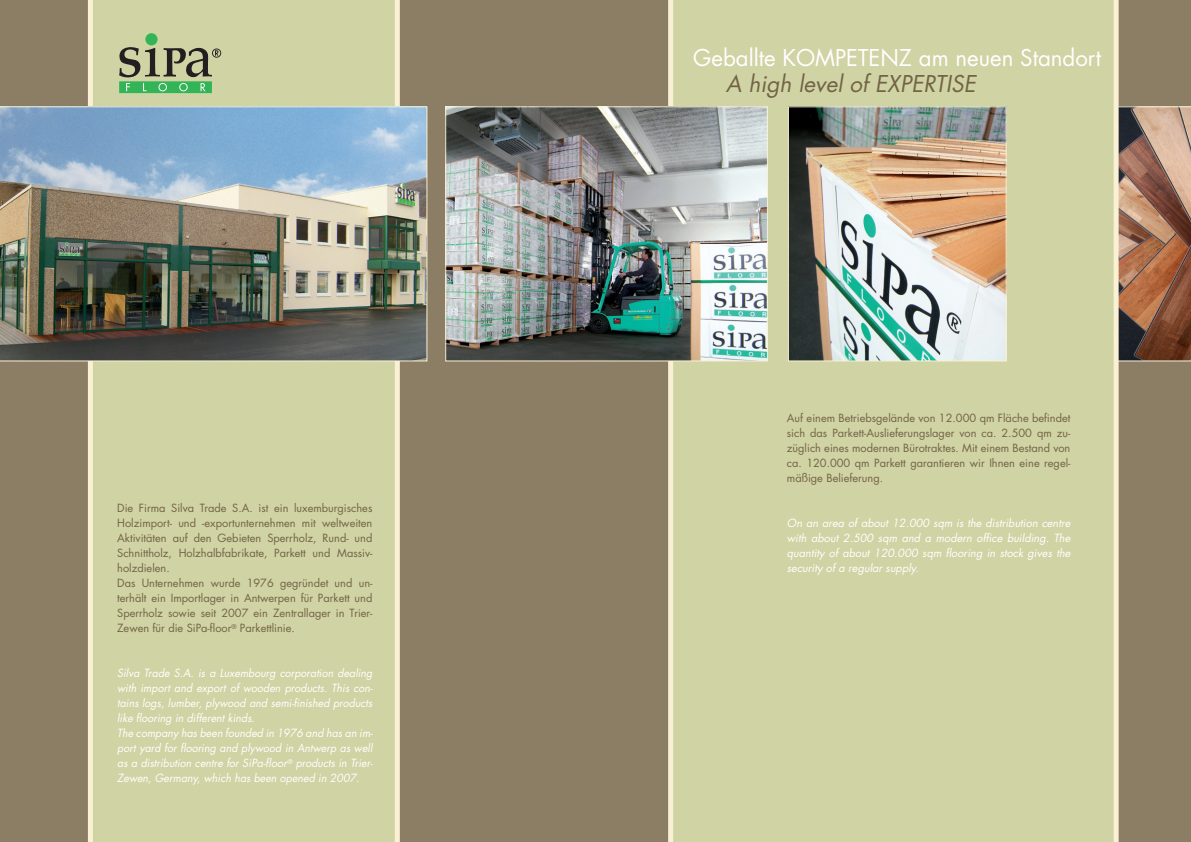
<style>
.page{position:relative;width:1191px;height:842px;background:#8c7e64}
.page>*{position:absolute;margin:0;border:0;box-sizing:border-box;transform-origin:0 0}
.t1{font:22.5px "Futura LT";color:#fff}
.t2{font:italic 22.5px "Futura LT";color:#726347}
.t3{font:11px/15px "Futura LT";color:#726347;text-align:justify}
.t4{font:italic 11px/15px "Futura LT";color:#fff;text-align:justify}
</style>
<div class="page">
<img style="left:1118px;top:106px;width:73px;height:255px">
<div style="left:88px;top:0;width:312px;height:842px;background:#d0d3a3"></div>
<div style="left:668px;top:0;width:450px;height:842px;background:#d0d3a3"></div>
<img style="left:0;top:106px;width:427px;height:255px">
<img style="left:447px;top:108px;width:319px;height:251px">
<div style="left:445px;top:106px;width:323px;height:255px;border:1px solid #faf1d5"></div>
<img style="left:790px;top:108px;width:214px;height:251px">
<div style="left:788px;top:106px;width:218px;height:255px;border:1px solid #faf1d5"></div>
<div style="left:145px;top:33px;width:13px;height:12px;background:#32b457;border-radius:50%"></div>
<svg style="left:119px;top:47px;width:102px;height:46px;background:#87a376"></svg>
<p class="t3" style="left:117px;top:501px;width:257px;text-align:left">Die Firma Silva Trade S.A. ist ein luxemburgisches Holzimport- und -exportunternehmen mit weltweiten Aktivitäten auf den Gebieten Sperrholz, Rund- und Schnittholz, Holzhalbfabrikate, Parkett und Massiv&shy;holzdielen.<br>Das Unternehmen wurde 1976 gegründet und un&shy;terhält ein Importlager in Antwerpen für Parkett und Sperrholz sowie seit 2007 ein Zentrallager in Trier-Zewen für die SiPa-floor<sup>®</sup> Parkettlinie.</p>
<p class="t4" style="left:117px;top:666px;width:257px;text-align:left">Silva Trade S.A. is a Luxembourg corporation dealing with import and export of wooden products. This con&shy;tains logs, lumber, plywood and semi-finished products like flooring in different kinds.<br>The company has been founded in 1976 and has an im&shy;port yard for flooring and plywood in Antwerp as well as a distribution centre for SiPa-floor<sup>®</sup> products in Trier-Zewen, Germany, which has been opened in 2007.</p>
<h1 class="t1" style="left:693px;top:43px;width:136px">Geballte Kompete</h1>
<h1 class="t1" style="left:880px;top:43px;width:222px">nz am neuen Standort</h1>
<h1 class="t2" style="left:726px;top:70px;width:251px">A high level of EXPERTISE</h1>
<p class="t3" style="left:787px;top:411px;width:285px">Auf einem Betriebsgelände von 12.000 qm Fläche befindet sich das Parkett-Auslieferungslager von ca. 2.500 qm zu&shy;züglich eines modernen Bürotraktes. Mit einem Bestand von ca. 120.000 qm Parkett garantieren wir Ihnen eine regel&shy;mäßige Belieferung.</p>
<p class="t4" style="left:787px;top:516px;width:285px">On an area of about 12.000 sqm is the distribution centre with about 2.500 sqm and a modern office building. The quantity of about 120.000 sqm flooring in stock gives the security of a regular supply.</p>
</div>
